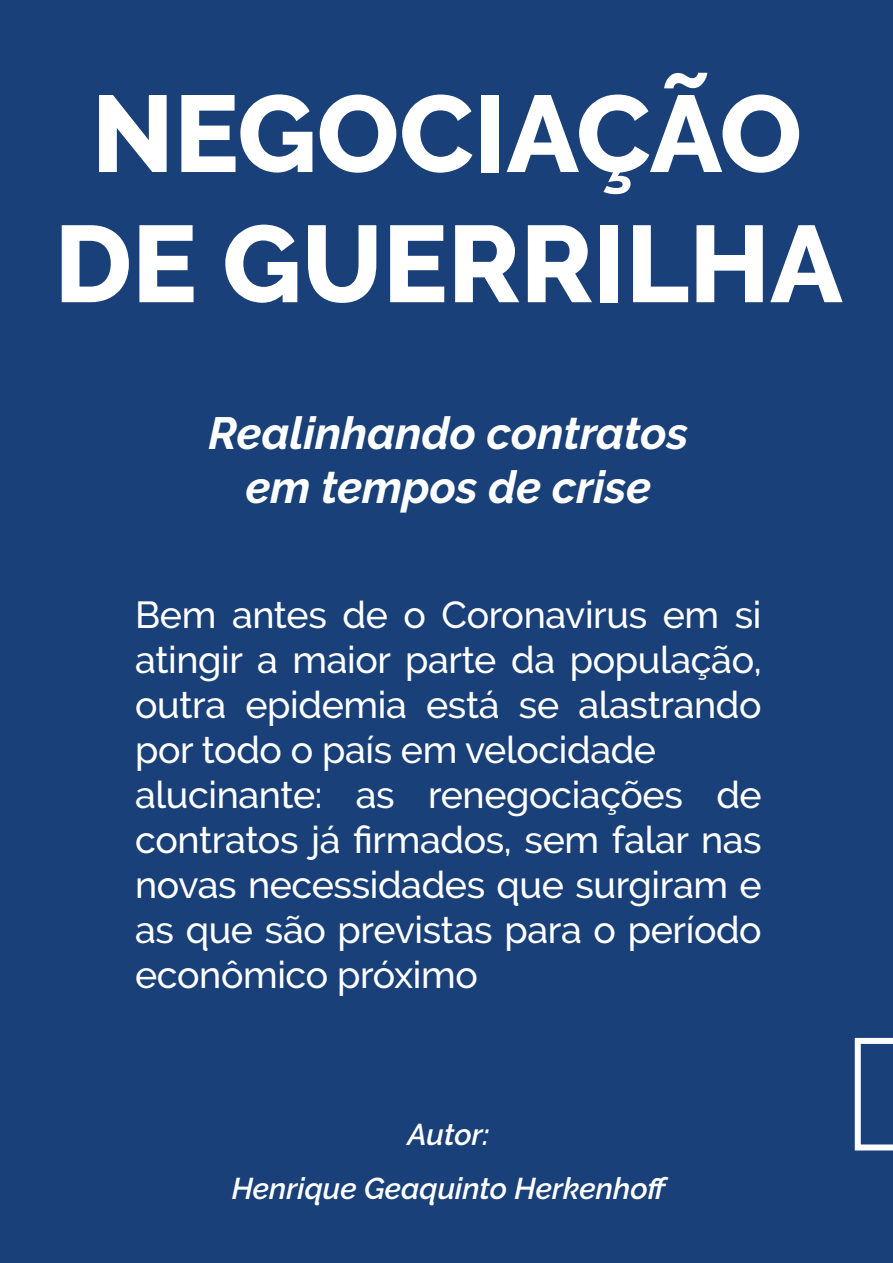
<style>
.page{position:relative;width:893px;height:1263px;background:#194079}
.page>*{position:absolute;margin:0;border:0;box-sizing:border-box;transform-origin:0 0}
.t1{font:800 108.45px/130.2px "Raleway";color:#fff;text-align:center}
.t2{font:italic 700 45px/54px "Raleway";color:#fff;text-align:center}
.t3{font:500 37.5px/45px "Raleway";letter-spacing:-.01em;color:#fff}
.t4{font:italic 600 30px/54px "Raleway";color:#fff;text-align:center}
</style>
<div class="page">
<svg style="left:855px;top:1038px;width:38px;height:112px"></svg>
<h1 class="t1" style="left:54px;top:70px;width:790px">NEGOCIAÇÃO<br>DE GUERRILHA</h1>
<p class="t2" style="left:209px;top:406px;width:481px">Realinhando contratos em tempos de crise</p>
<p class="t3" style="left:135px;top:592px;width:628px">Bem antes de o Coronavirus em si atingir a maior parte da população, outra epidemia está se alastrando por todo o país em velocidade alucinante: as renegociações de contratos já firmados, sem falar nas novas necessidades que surgiram e as que são previstas para o período econômico próximo</p>
<p class="t4" style="left:232px;top:1107px;width:438px">Autor:<br>Henrique Geaquinto Herkenhoff</p>
</div>
